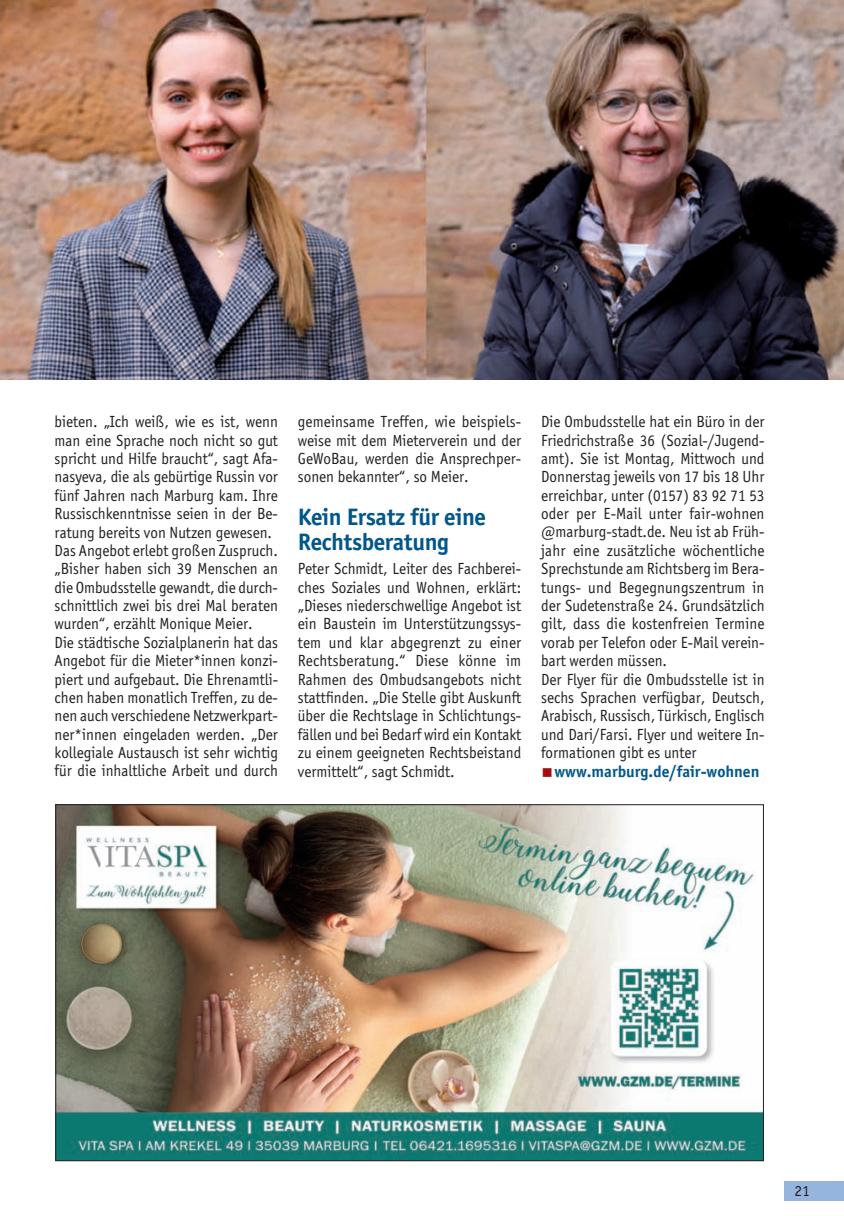
<style>
.page{position:relative;width:844px;height:1216px;background:#fff}
.page>*{position:absolute;margin:0;border:0;box-sizing:border-box;transform-origin:0 0}
.t1{font:700 24.5px "Officina Sans";letter-spacing:-.015em;color:#00578b}
.t2{font:16.62px/18.4px "Officina Sans";color:#231f20;text-align:justify;scale:.94 1}
.t3{font:700 16.62px "Officina Sans";color:#00578b}
.t4{font:15.75px "Officina Sans";color:#231f20}
.s1{font-family:"Ping Fang HK";font-weight:600;font-size:12.25px;color:#a70b12}
</style>
<div class="page">
<img style="left:0;top:0;width:843px;height:379px">
<div style="left:784px;top:1181px;width:59px;height:19px;background:#95b5de"></div>
<img style="left:57px;top:806px;width:704px;height:352px">
<p class="t2" style="left:55px;top:414px;width:239px">bieten. „Ich weiß, wie es ist, wenn man eine Sprache noch nicht so gut spricht und Hilfe braucht“, sagt Afa&shy;nasyeva, die als gebürtige Russin vor fünf Jahren nach Marburg kam. Ihre Russischkenntnisse seien in der Be&shy;ratung bereits von Nutzen gewesen.</p>
<p class="t2" style="left:55px;top:542px;width:239px">Das Angebot erlebt großen Zuspruch. „Bisher haben sich 39 Menschen an die Ombudsstelle gewandt, die durch&shy;schnittlich zwei bis drei Mal beraten wurden“, erzählt Monique Meier.</p>
<p class="t2" style="left:55px;top:634px;width:239px">Die städtische Sozialplanerin hat das Angebot für die Mieter*innen konzi&shy;piert und aufgebaut. Die Ehrenamtli&shy;chen haben monatlich Treffen, zu de&shy;nen auch verschiedene Netzwerkpart&shy;ner*innen eingeladen werden. „Der kollegiale Austausch ist sehr wichtig für die inhaltliche Arbeit und durch</p>
<p class="t2" style="left:298px;top:414px;width:239px">gemeinsame Treffen, wie beispiels&shy;weise mit dem Mieterverein und der GeWoBau, werden die Ansprechper&shy;sonen bekannter“, so Meier.</p>
<p class="t1" style="left:298px;top:507px;width:189px">Kein Ersatz für eine</p>
<p class="t1" style="left:298px;top:532px;width:153px">Rechtsberatung</p>
<p class="t2" style="left:298px;top:561px;width:239px">Peter Schmidt, Leiter des Fachberei&shy;ches Soziales und Wohnen, erklärt: „Dieses niederschwellige Angebot ist ein Baustein im Unterstützungssys&shy;tem und klar abgegrenzt zu einer Rechtsberatung.“ Diese könne im Rahmen des Ombudsangebots nicht stattfinden. „Die Stelle gibt Auskunft über die Rechtslage in Schlichtungs&shy;fällen und bei Bedarf wird ein Kontakt zu einem geeigneten Rechtsbeistand vermittelt“, sagt Schmidt.</p>
<p class="t2" style="left:541px;top:414px;width:239px">Die Ombudsstelle hat ein Büro in der Friedrichstraße 36 (Sozial-/Jugend&shy;amt). Sie ist Montag, Mittwoch und Donnerstag jeweils von 17 bis 18 Uhr erreichbar, unter (0157) 83 92 71 53 oder per E-Mail unter fair-wohnen @marburg-stadt.de. Neu ist ab Früh&shy;jahr eine zusätzliche wöchentliche Sprechstunde am Richtsberg im Bera&shy;tungs- und Begegnungszentrum in der Sudetenstraße 24. Grundsätzlich gilt, dass die kostenfreien Termine vorab per Telefon oder E-Mail verein&shy;bart werden müssen.</p>
<p class="t2" style="left:541px;top:671px;width:239px">Der Flyer für die Ombudsstelle ist in sechs Sprachen verfügbar, Deutsch, Arabisch, Russisch, Türkisch, Englisch und Dari/Farsi. Flyer und weitere In&shy;formationen gibt es unter</p>
<p class="t3" style="left:541px;top:764px;width:220px"><span class="s1">■</span>www.marburg.de/fair-wohnen</p>
<p class="t4" style="left:794px;top:1184px;width:17px">21</p>
</div>
